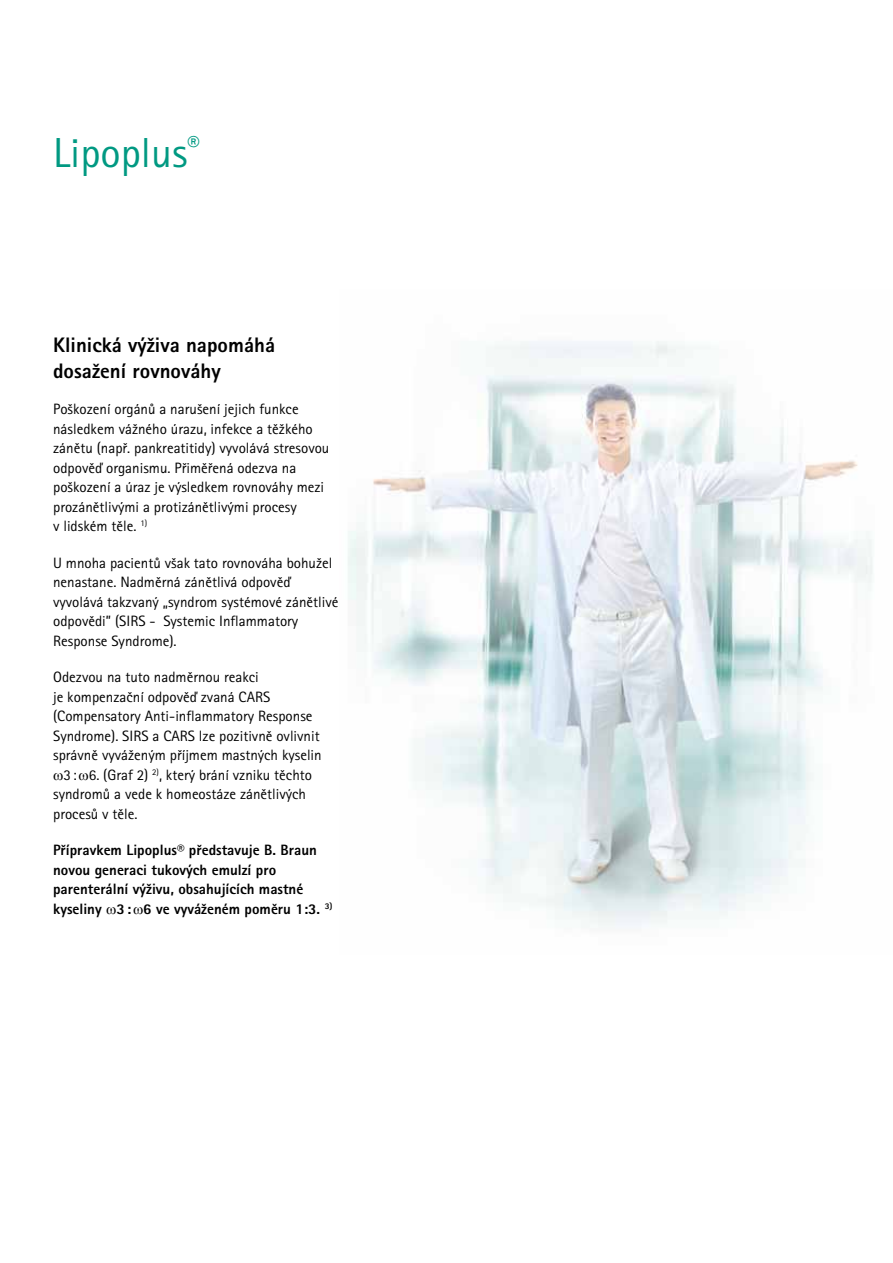
<style>
.page{position:relative;width:893px;height:1263px;background:#fff}
.page>*{position:absolute;margin:0;border:0;box-sizing:border-box;transform-origin:0 0}
.t1{font:42px "Rotis Sans Serif CE";color:#009982}
.t2{font:21px/25.5px "Rotis Sans Serif Extra Bold CE";color:#000}
.t3{font:15px/19.5px "Rotis Sans Serif CE";color:#000}
.t4{font:15px/19.5px "Rotis Sans Serif Extra Bold CE";color:#000}
</style>
<div class="page">
<img style="left:348px;top:341px;width:525px;height:587px">
<h1 class="t1" style="left:53px;top:129px;width:148px">Lipoplus<sup>®</sup></h1>
<h2 class="t2" style="left:53px;top:332px;width:223px">Klinická výživa napomáhá dosažení rovnováhy</h2>
<p class="t3" style="left:53px;top:399px;width:278px">Poškození orgánů a narušení jejich funkce následkem vážného úrazu, infekce a těžkého zánětu (např. pankreatitidy) vyvolává stresovou odpověď organismu. Přiměřená odezva na poškození a úraz je výsledkem rovnováhy mezi prozánětlivými a protizánětlivými procesy<br>v lidském těle. <sup>1)</sup></p>
<p class="t3" style="left:53px;top:553px;width:287px">U mnoha pacientů však tato rovnováha bohužel nenastane. Nadměrná zánětlivá odpověď vyvolává takzvaný „syndrom systémové zánětlivé odpovědi” (SIRS - Systemic I nflammatory Response Syndrome).</p>
<p class="t3" style="left:53px;top:667px;width:261px">Odezvou na tuto nadměrnou reakci<br>je kompenzační odpověď zvaná CARS (Compensatory Anti-inflammatory Response Syndrome). SIRS a CAR</p>
<p class="t3" style="left:188px;top:726px;width:133px">S lze pozitivně ovlivnit</p>
<p class="t3" style="left:53px;top:745px;width:270px">správně vyváženým příjmem mastných kyselin</p>
<p class="t3" style="left:63px;top:765px;width:250px">3: 6. (Graf 2) <sup>2)</sup>, který brání vzniku těchto</p>
<p class="t3" style="left:53px;top:784px;width:254px">syndromů a vede k homeostáze zánětlivých</p>
<p class="t3" style="left:53px;top:804px;width:86px">procesů v těle.</p>
<p class="t4" style="left:53px;top:840px;width:281px">Přípravkem Lipoplus® představuje B. Braun novou generaci tukových emulzí pro parenterální výživu, obsahujících mastné kyseliny 3: 6 ve vyváženém poměru 1:3. <sup>3)</sup></p>
</div>
